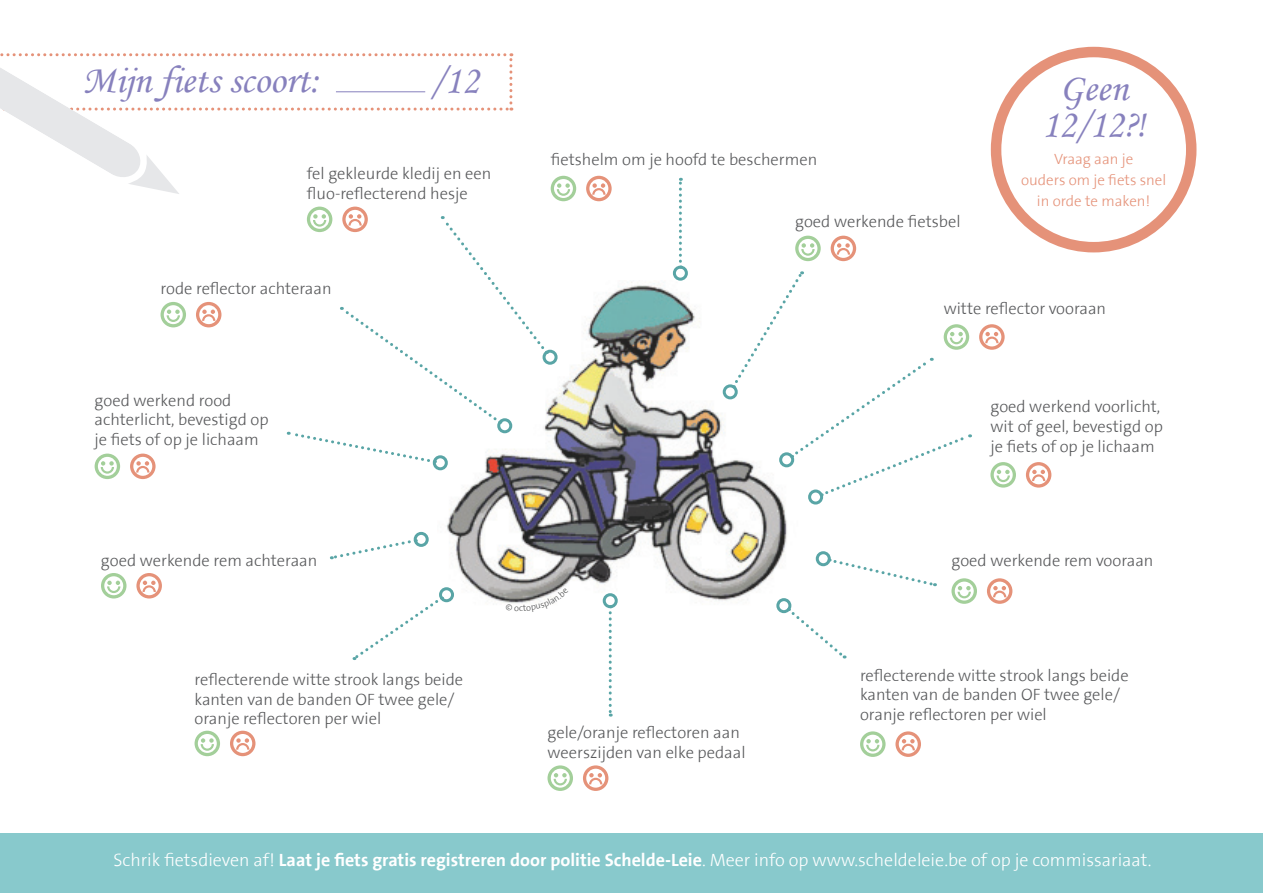
<style>
.page{position:relative;width:1263px;height:893px;background:#fff}
.page>*{position:absolute;margin:0;border:0;box-sizing:border-box;transform-origin:0 0}
.t1{font:39px/36px "Monotype Corsiva";color:#8781bd;text-align:center}
.t2{font:300 18px "The Sans TTB3";color:#fff}
.t3{font:300 16.5px/19.8px "The Sans TTB3";color:#57585a}
.t4{font:300 15px/21px "The Sans TTB3";color:#e59279;text-align:center}
.s1{font-family:"The Sans TTB7";font-weight:700}
</style>
<div class="page">
<img style="left:438px;top:282px;width:354px;height:332px">
<svg style="left:551px;top:176px;width:25px;height:25px"></svg>
<svg style="left:586px;top:176px;width:26px;height:25px"></svg>
<svg style="left:795px;top:236px;width:26px;height:25px"></svg>
<svg style="left:831px;top:236px;width:25px;height:25px"></svg>
<svg style="left:979px;top:324px;width:26px;height:26px"></svg>
<svg style="left:990px;top:462px;width:26px;height:26px"></svg>
<svg style="left:1026px;top:462px;width:25px;height:26px"></svg>
<svg style="left:951px;top:578px;width:26px;height:26px"></svg>
<svg style="left:987px;top:578px;width:25px;height:26px"></svg>
<svg style="left:860px;top:731px;width:25px;height:26px"></svg>
<svg style="left:895px;top:731px;width:26px;height:26px"></svg>
<svg style="left:547px;top:765px;width:26px;height:26px"></svg>
<svg style="left:583px;top:765px;width:25px;height:26px"></svg>
<svg style="left:195px;top:731px;width:25px;height:25px"></svg>
<svg style="left:230px;top:731px;width:25px;height:25px"></svg>
<svg style="left:101px;top:573px;width:25px;height:25px"></svg>
<svg style="left:136px;top:573px;width:26px;height:25px"></svg>
<svg style="left:95px;top:454px;width:25px;height:25px"></svg>
<svg style="left:130px;top:454px;width:26px;height:25px"></svg>
<svg style="left:161px;top:302px;width:25px;height:25px"></svg>
<svg style="left:196px;top:302px;width:25px;height:25px"></svg>
<svg style="left:307px;top:207px;width:25px;height:25px"></svg>
<div style="left:991px;top:47px;width:205px;height:205px;border:10px solid #e59279;border-radius:50%"></div>
<div style="left:723px;top:384px;width:15px;height:15px;border:3px solid #59a5a6;border-radius:50%"></div>
<svg style="left:732px;top:271px;width:239px;height:225px"></svg>
<div style="left:808px;top:489px;width:15px;height:15px;border:3px solid #59a5a6;border-radius:50%"></div>
<svg style="left:829px;top:559px;width:106px;height:28px"></svg>
<div style="left:816px;top:551px;width:15px;height:15px;border:3px solid #59a5a6;border-radius:50%"></div>
<svg style="left:788px;top:608px;width:58px;height:51px"></svg>
<div style="left:776px;top:598px;width:15px;height:15px;border:3px solid #59a5a6;border-radius:50%"></div>
<svg style="left:609px;top:608px;width:3px;height:109px"></svg>
<div style="left:603px;top:593px;width:15px;height:15px;border:3px solid #59a5a6;border-radius:50%"></div>
<svg style="left:352px;top:597px;width:91px;height:63px"></svg>
<div style="left:439px;top:587px;width:15px;height:15px;border:3px solid #59a5a6;border-radius:50%"></div>
<svg style="left:331px;top:538px;width:85px;height:22px"></svg>
<div style="left:414px;top:532px;width:15px;height:15px;border:3px solid #59a5a6;border-radius:50%"></div>
<svg style="left:288px;top:431px;width:147px;height:33px"></svg>
<div style="left:433px;top:455px;width:15px;height:15px;border:3px solid #59a5a6;border-radius:50%"></div>
<div style="left:497px;top:418px;width:15px;height:15px;border:3px solid #59a5a6;border-radius:50%"></div>
<svg style="left:340px;top:207px;width:207px;height:217px"></svg>
<div style="left:542px;top:350px;width:15px;height:15px;border:3px solid #59a5a6;border-radius:50%"></div>
<svg style="left:679px;top:178px;width:3px;height:88px"></svg>
<div style="left:673px;top:266px;width:15px;height:15px;border:3px solid #59a5a6;border-radius:50%"></div>
<div style="left:0;top:833px;width:1263px;height:60px;background:#88c9cc"></div>
<svg style="left:0;top:53px;width:512px;height:141px"></svg>
<svg style="left:506px;top:588px;width:62px;height:24px"></svg>
<h1 class="t1" style="left:83px;top:62px;width:239px">Mijn fiets scoort:</h1>
<h1 class="t1" style="left:431px;top:62px;width:49px">/12</h1>
<p class="t3" style="left:307px;top:164px;width:186px">fel gekleurde kledij en een fluo-reflecterend hesje</p>
<p class="t3" style="left:161px;top:279px;width:173px">rode reflector achteraan</p>
<p class="t3" style="left:95px;top:391px;width:175px">goed werkend rood achterlicht, bevestigd op je fiets of op je lichaam</p>
<p class="t3" style="left:551px;top:150px;width:268px">fietshelm om je hoofd te beschermen</p>
<p class="t3" style="left:795px;top:212px;width:167px">goed werkende fietsbel</p>
<h1 class="t1" style="left:1042px;top:70px;width:105px">Geen<br>12/12?!</h1>
<p class="t4" style="left:1021px;top:149px;width:147px">Vraag aan je<br>ouders om je fiets snel in orde te maken!</p>
<p class="t3" style="left:944px;top:299px;width:164px">witte reflector vooraan</p>
<p class="t3" style="left:990px;top:397px;width:174px">goed werkend voorlicht, wit of geel, bevestigd op je fiets of op je lichaam</p>
<p class="t3" style="left:101px;top:551px;width:218px">goed werkende rem achteraan</p>
<p class="t3" style="left:951px;top:551px;width:204px">goed werkende rem vooraan</p>
<p class="t3" style="left:195px;top:670px;width:270px">reflecterende witte strook langs beide kanten van de banden OF twee gele/ oranje reflectoren per wiel</p>
<p class="t3" style="left:547px;top:723px;width:200px">gele/oranje reflectoren aan weerszijden van elke pedaal</p>
<p class="t3" style="left:860px;top:666px;width:270px">reflecterende witte strook langs beide kanten van de banden OF twee gele/ oranje reflectoren per wiel</p>
<p class="t2" style="left:113px;top:851px;width:1040px">Schrik fietsdieven af! <span class="s1">Laat je fiets gratis registreren door politie Schelde-Leie</span>. Meer info op www.scheldeleie.be of op je commissariaat.</p>
</div>
